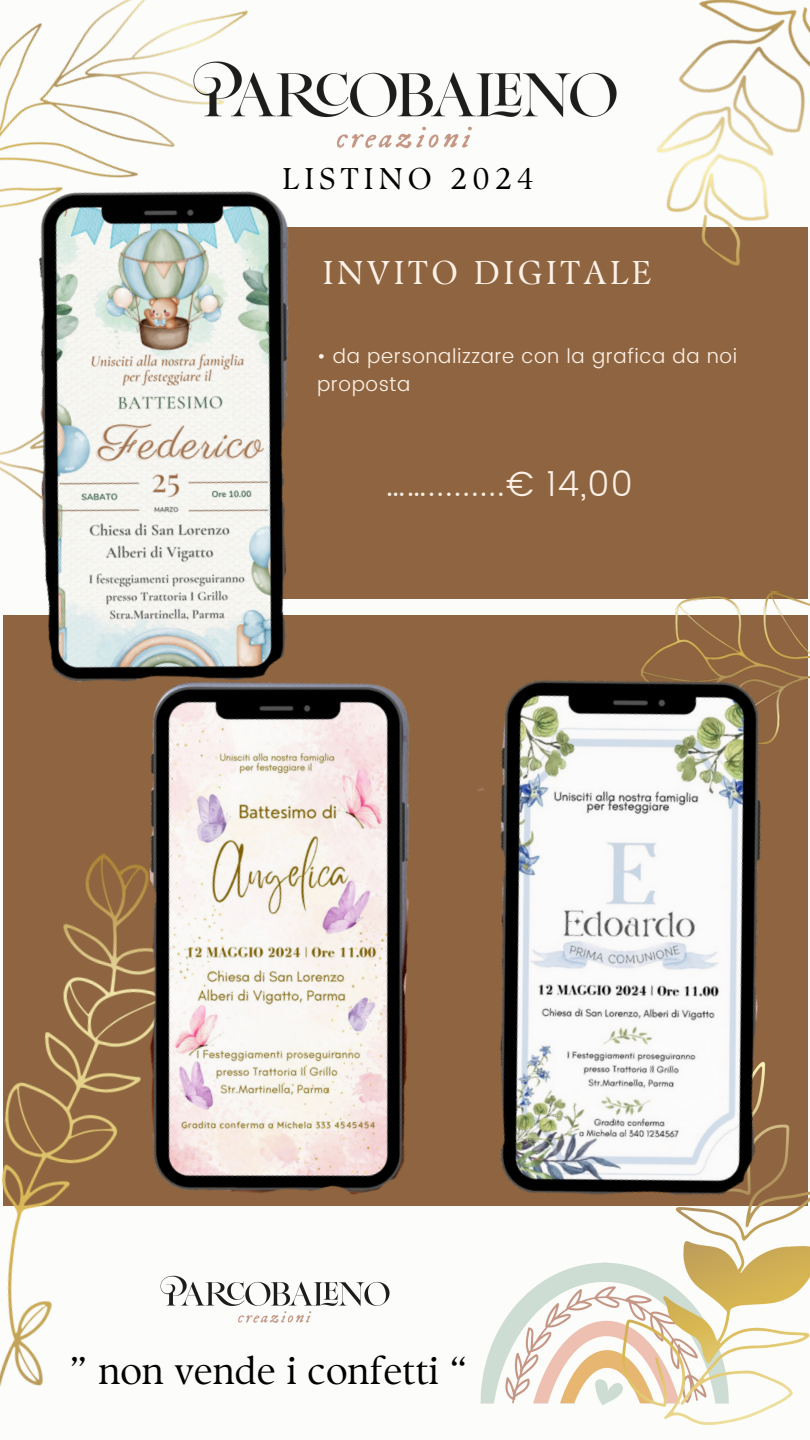
<style>
.page{position:relative;width:810px;height:1440px;background:#fcfcfb}
.page>*{position:absolute;margin:0;border:0;box-sizing:border-box;transform-origin:0 0}
.t1{font:39px "TY Serif D";color:#000}
.t2{font:300 35px "Poppins";color:#fff1e8}
.t3{font:33px "TY Serif D";letter-spacing:.11em;color:#fff1e8}
.t4{font:30px "TY Serif D";letter-spacing:.175em;color:#000}
.t5{font:300 20px/27.8px "Poppins";letter-spacing:.03em;color:#fff1e8}
</style>
<div class="page">
<img style="left:196px;top:1299px;width:192px;height:24px">
<div style="left:279px;top:227px;width:529px;height:372px;background:#8e6540"></div>
<img style="left:656px;top:0;width:154px;height:266px">
<img style="left:480px;top:1299px;width:241px;height:126px">
<img style="left:522px;top:72px;width:95px;height:45px">
<img style="left:676px;top:591px;width:134px;height:16px">
<img style="left:622px;top:1262px;width:188px;height:162px">
<img style="left:0;top:1299px;width:189px;height:88px">
<img style="left:1px;top:891px;width:631px;height:408px">
<img style="left:366px;top:607px;width:444px;height:655px">
<img style="left:0;top:0;width:522px;height:891px">
<p class="t4" style="left:282px;top:160px;width:252px">LISTINO 2024</p>
<p class="t3" style="left:323px;top:253px;width:330px">INVITO DIGITALE</p>
<p class="t5" style="left:317px;top:342px;width:421px">• da personalizzare con la grafica da noi proposta</p>
<h2 class="t2" style="left:386px;top:464px;width:248px">…….........€ 14,00</h2>
<p class="t1" style="left:69px;top:1347px;width:401px">” non vende i confetti “</p>
</div>
